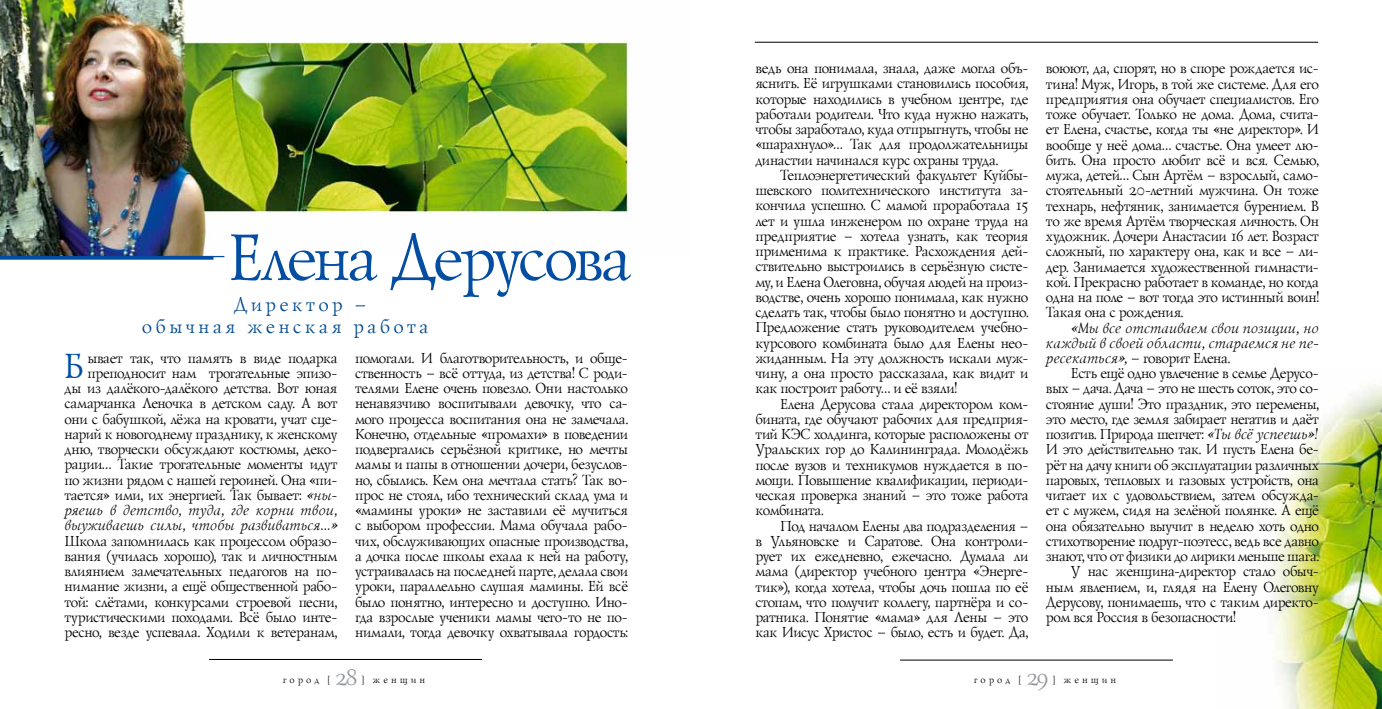
<style>
.page{position:relative;width:1382px;height:709px;background:#fff}
.page>*{position:absolute;margin:0;border:0;box-sizing:border-box;transform-origin:0 0}
.t1{font:67.5px "Lazurski Exp Od CTT";letter-spacing:-.03em;color:#034ea2;scale:.96 1}
.t2{font:36.25px "Lazurski Exp Od CTT";color:#034ea2;scale:.96 1}
.t3{font:22.5px "Lazurski Exp Od CTT";color:#939598}
.t4{font:20px/21.2px "Lazurski Exp Od CTT";letter-spacing:.2em;color:#004a8f;scale:.96 1}
.t5{font:15px/15.2px "Lazurski Exp Od CTT";letter-spacing:-.01em;color:#000;text-align:justify;scale:.96 1}
.t6{font:italic 15px/15.2px "Lazurski Exp Od CTT";letter-spacing:.02em;color:#000;text-align:justify;scale:.96 1}
.t7{font:10px "Lazurski Exp Od CTT";letter-spacing:.35em;color:#000;scale:.96 1}
.s1{font-style:italic}
.s2{font-style:normal}
</style>
<div class="page">
<img style="left:1271px;top:384px;width:111px;height:325px">
<hr style="left:755px;top:42px;width:563px;height:1px;background:#000">
<hr style="left:209px;top:659px;width:273px;height:1px;background:#000">
<hr style="left:900px;top:659px;width:273px;height:1px;background:#000">
<img style="left:0;top:0;width:632px;height:256px">
<hr style="left:0;top:256px;width:224px;height:1px;background:#034ea2">
<svg style="left:0;top:257px;width:213px;height:3px"></svg>
<h1 class="t1" style="left:224px;top:212px;width:421px">Елена Дерусова</h1>
<h3 class="t4" style="left:141px;top:293px;width:299px;text-indent:91px">Директор – обычная женская работа</h3>
<h2 class="t2" style="left:62px;top:341px;width:22px">Б</h2>
<p class="t5" style="left:64px;top:349px;width:286px;text-align:right">ывает так, что память в виде подарка преподносит нам трогательные эпизо-<br>ды из далёкого-далёкого детства. Вот юная самарчанка Леночка в детском саду. А вот они с бабушкой, лёжа на кровати, учат сце&shy;нарий к новогоднему празднику, к женскому дню, творчески обсуждают костюмы, деко&shy;рации… Такие трогательные моменты идут по жизни рядом с нашей героиней. Она «пи&shy;тается» ими, их энергией. Так бывает: <span class="s1">«ны&shy;ряешь в детство, туда, где корни твои, выуживаешь силы, чтобы развиваться…»</span></p>
<p class="t5" style="left:64px;top:532px;width:286px">Школа запомнилась как процессом образо&shy;вания (училась хорошо), так и личностным влиянием замечательных педагогов на по&shy;нимание жизни, а ещё общественной рабо&shy;той: слётами, конкурсами строевой песни, туристическими походами. Всё было инте&shy;ресно, везде успевала. Ходили к ветеранам,</p>
<p class="t5" style="left:354px;top:349px;width:286px">помогали. И благотворительность, и обще&shy;ственность – всё оттуда, из детства! С роди&shy;телями Елене очень повезло. Они настолько ненавязчиво воспитывали девочку, что са&shy;мого процесса воспитания она не замечала.<br>Конечно, отдельные «промахи» в поведении подвергались серьёзной критике, но мечты мамы и папы в отношении дочери, безуслов&shy;но, сбылись. Кем она мечтала стать? Так во&shy;прос не стоял, ибо технический склад ума и «мамины уроки» не заставили её мучиться с выбором профессии. Мама обучала рабо&shy;чих, обслуживающих опасные производства, а дочка после школы ехала к ней на работу, устраивалась на последней парте, делала свои уроки, параллельно слушая мамины. Ей всё было понятно, интересно и доступно. Ино&shy;гда взрослые ученики мамы чего-то не по&shy;нимали, тогда девочку охватывала гордость:</p>
<p class="t5" style="left:755px;top:60px;width:286px">ведь она понимала, знала, даже могла объ&shy;яснить. Её игрушками становились пособия, которые находились в учебном центре, где работали родители. Что куда нужно нажать, чтобы заработало, куда отпрыгнуть, чтобы не «шарахнуло»… Так для продолжательницы династии начинался курс охраны труда.</p>
<p class="t5" style="left:755px;top:167px;width:286px;text-indent:25px">Теплоэнергетический факультет Куйбы&shy;шевского политехнического института за&shy;кончила успешно. С мамой проработала 15 лет и ушла инженером по охране труда на предприятие – хотела узнать, как теория применима к практике. Расхождения дей&shy;ствительно выстроились в серьёзную систе&shy;му, и Елена Олеговна, обучая людей на произ&shy;водстве, очень хорошо понимала, как нужно сделать так, чтобы было понятно и доступно.<br>Предложение стать руководителем учебно&shy;курсового комбината было для Елены нео&shy;жиданным. На эту должность искали муж&shy;чину, а она просто рассказала, как видит и как построит работу… и её взяли!</p>
<p class="t5" style="left:755px;top:395px;width:286px;text-indent:25px">Елена Дерусова стала директором ком&shy;бината, где обучают рабочих для предприя&shy;тий КЭС холдинга, которые расположены от Уральских гор до Калининграда. Молодёжь после вузов и техникумов нуждается в по&shy;мощи. Повышение квалификации, периоди&shy;ческая проверка знаний – это тоже работа комбината.</p>
<p class="t5" style="left:755px;top:517px;width:286px;text-indent:25px">Под началом Елены два подразделения – в Ульяновске и Саратове. Она контроли&shy;рует их ежедневно, ежечасно. Думала ли мама (директор учебного центра «Энерге&shy;тик»), когда хотела, чтобы дочь пошла по её стопам, что получит коллегу, партнёра и со&shy;ратника. Понятие «мама» для Лены – это как Иисус Христос – было, есть и будет. Да,</p>
<p class="t5" style="left:1045px;top:60px;width:286px">воюют, да, спорят, но в споре рождается ис&shy;тина! Муж, Игорь, в той же системе. Для его предприятия она обучает специалистов. Его тоже обучает. Только не дома. Дома, счита&shy;ет Елена, счастье, когда ты «не директор». И вообще у неё дома… счастье. Она умеет лю&shy;бить. Она просто любит всё и вся. Семью, мужа, детей… Сын Артём – взрослый, само&shy;стоятельный 20-летний мужчина. Он тоже технарь, нефтяник, занимается бурением. В то же время Артём творческая личность. Он художник. Дочери Анастасии 16 лет. Возраст сложный, по характеру она, как и все – ли&shy;дер. Занимается художественной гимнасти&shy;кой. Прекрасно работает в команде, но когда одна на поле – вот тогда это истинный воин!<br>Такая она с рождения.</p>
<p class="t6" style="left:1045px;top:320px;width:286px;text-indent:25px">«Мы все отстаиваем свои позиции, но каждый в своей области, стараемся не пе&shy;ресекаться», <span class="s2">– говорит Елена.</span></p>
<p class="t5" style="left:1070px;top:365px;width:260px">Есть ещё одно увлечение в семье Дерусо-</p>
<p class="t5" style="left:1045px;top:380px;width:286px">вых – дача. Дача – это не шесть соток, это со-</p>
<p class="t5" style="left:1045px;top:395px;width:286px">стояние души! Это праздник, это перемены,</p>
<p class="t5" style="left:1045px;top:411px;width:286px">это место, где земля забирает негатив и даёт</p>
<p class="t5" style="left:1045px;top:426px;width:286px">позитив. Природа шепчет: <span class="s1">«Ты всё успеешь»!</span></p>
<p class="t5" style="left:1045px;top:441px;width:286px">И это действительно так. И пусть Елена бе-</p>
<p class="t5" style="left:1045px;top:456px;width:286px">рёт на дачу книги об эксплуатации различных</p>
<p class="t5" style="left:1045px;top:472px;width:286px">паровых, тепловых и газовых устройств, она</p>
<p class="t5" style="left:1045px;top:487px;width:286px">читает их с удовольствием, затем обсужда-</p>
<p class="t5" style="left:1045px;top:502px;width:286px">ет с мужем, сидя на зелёной полянке. А ещё</p>
<p class="t5" style="left:1045px;top:517px;width:286px">она обязательно выучит в неделю хоть одно</p>
<p class="t5" style="left:1045px;top:533px;width:286px">стихотворение подруг-поэтесс, ведь все давно</p>
<p class="t5" style="left:1045px;top:548px;width:286px">знают, что от физики до лирики меньше шага.</p>
<p class="t5" style="left:1070px;top:563px;width:260px">У нас женщина-директор стало обыч-</p>
<p class="t5" style="left:1045px;top:578px;width:286px">ным явлением, и, глядя на Елену Олеговну</p>
<p class="t5" style="left:1045px;top:594px;width:286px">Дерусову, понимаешь, что с таким директо-</p>
<p class="t5" style="left:1045px;top:609px;width:199px">ром вся Россия в безопасности!</p>
<h3 class="t3" style="left:334px;top:662px;width:24px">28</h3>
<p class="t7" style="left:973px;top:672px;width:51px">город [</p>
<p class="t7" style="left:1052px;top:672px;width:68px">] женщин</p>
<h3 class="t3" style="left:1026px;top:662px;width:23px">29</h3>
<p class="t7" style="left:282px;top:672px;width:51px">город [</p>
<p class="t7" style="left:361px;top:672px;width:68px">] женщин</p>
</div>
